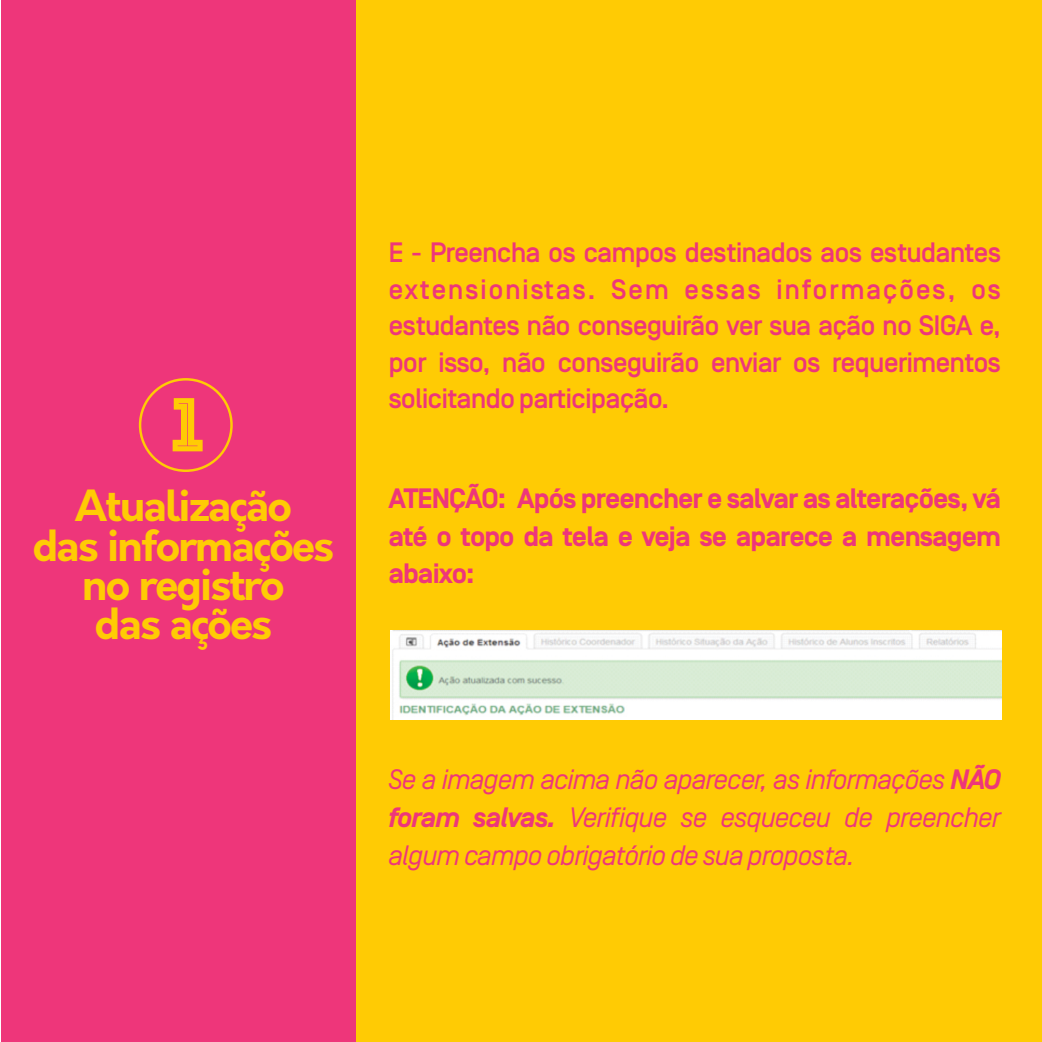
<style>
.page{position:relative;width:1042px;height:1042px;background:#fff}
.page>*{position:absolute;margin:0;border:0;box-sizing:border-box;transform-origin:0 0}
.t1{font:75.95px "Intro Inline";color:#ffcb04}
.t2{font:700 42px/39.4px "Orkney";letter-spacing:-.045em;color:#ffcb04;text-align:center}
.t3{font:500 28px/36.6px "Simplon BP";letter-spacing:-.035em;color:#ee367a;text-align:justify}
.t4{font:italic 28px/37.8px "Simplon BP";letter-spacing:-.035em;color:#ee367a;text-align:justify}
.t5{font:700 28px/37.6px "Simplon BP";letter-spacing:-.035em;color:#ee367a;text-align:justify}
.s1{font-weight:700}
</style>
<div class="page">
<div style="left:1px;top:0;width:1041px;height:1042px;background:#ee367a"></div>
<div style="left:355px;top:0;width:687px;height:1042px;background:#ffcb04"></div>
<div style="left:139px;top:378px;width:94px;height:94px;border:2px solid #ffcb04;border-radius:50%"></div>
<img style="left:390px;top:630px;width:611px;height:89px">
<h1 class="t1" style="left:171px;top:394px;width:34px">1</h1>
<h2 class="t2" style="left:33px;top:491px;width:303px">Atualização<br>das informações no registro<br>das ações</h2>
<p class="t3" style="left:388px;top:235px;width:614px">E - Preencha os campos destinados aos estudantes extensionistas. Sem essas informações, os estudantes não conseguirão ver sua ação no SIGA e, por isso, não conseguirão enviar os requerimentos solicitando participação.</p>
<p class="t5" style="left:388px;top:480px;width:614px">ATENÇÃO: Após preencher e salvar as alterações, vá até o topo da tela e veja se aparece a mensagem abaixo:</p>
<p class="t4" style="left:388px;top:761px;width:614px">Se a imagem acima não aparecer, as informações <span class="s1">NÃO foram salvas.</span> Verifique se esqueceu de preencher algum campo obrigatório de sua proposta.</p>
</div>
